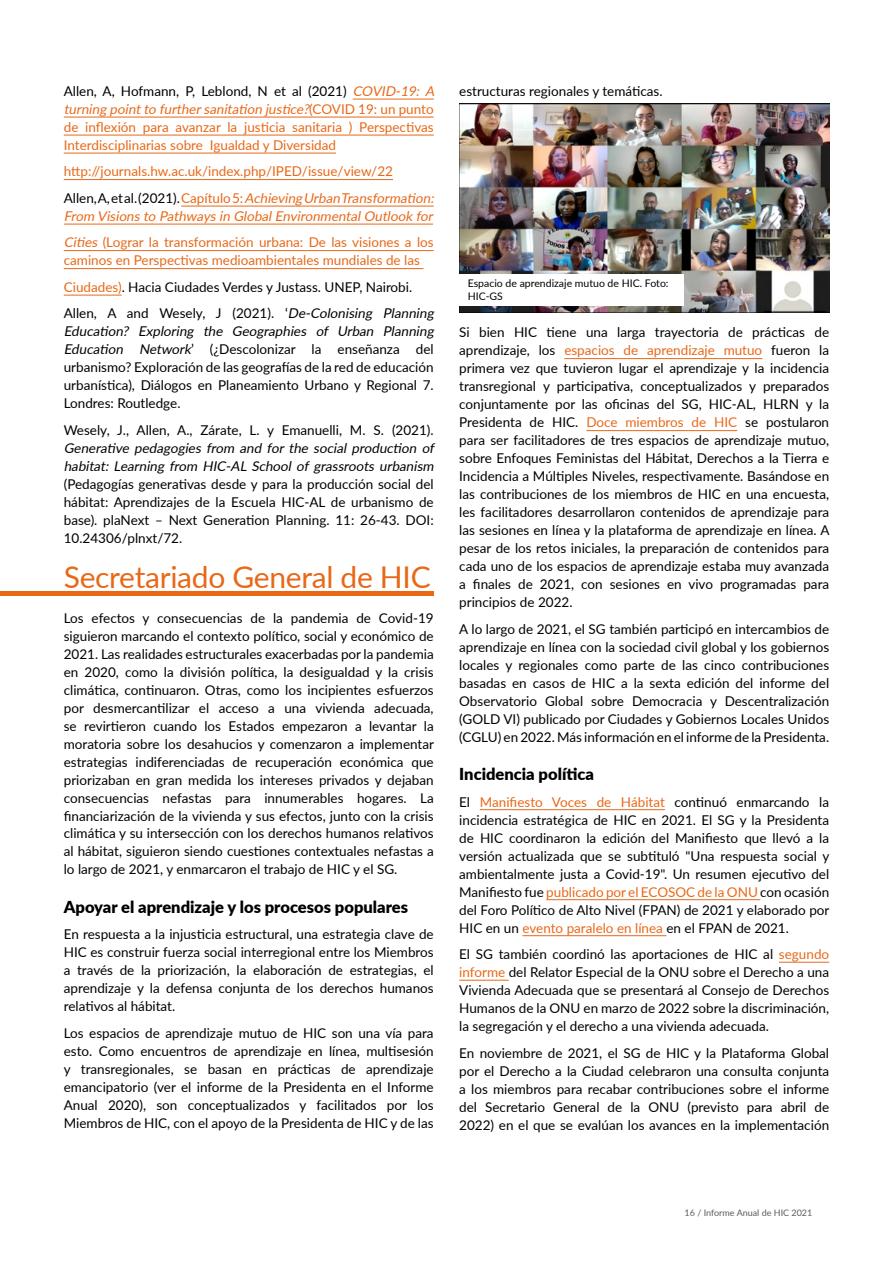
<style>
.page{position:relative;width:893px;height:1263px;background:#fff}
.page>*{position:absolute;margin:0;border:0;box-sizing:border-box;transform-origin:0 0}
.t1{font:30px "Lato";letter-spacing:-.01em;color:#e86818}
.t2{font:900 16.5px "Lato";color:#000}
.t3{font:13.5px/18px "Lato";color:#000;text-align:justify}
.t4{font:13.5px/18px "Lato";color:#e86818}
.t5{font:italic 13.5px/26.5px "Lato";color:#e86818}
.t6{font:italic 13.5px/18px "Lato";color:#000}
.t7{font:10.5px/12.6px "Lato";color:#000}
.t8{font:9px "Lato";color:#5c5b5f}
.s1{color:#000}
.s2{font-style:italic}
.s3{font-style:normal}
.s4{color:#e86818}
</style>
<div class="page">
<hr style="left:353px;top:99px;width:81px;height:1px;background:#e86818">
<hr style="left:64px;top:117px;width:370px;height:1px;background:#e86818">
<hr style="left:64px;top:135px;width:370px;height:1px;background:#e86818">
<hr style="left:64px;top:153px;width:272px;height:1px;background:#e86818">
<hr style="left:64px;top:179px;width:329px;height:1px;background:#e86818">
<hr style="left:181px;top:206px;width:253px;height:1px;background:#e86818">
<hr style="left:64px;top:224px;width:369px;height:1px;background:#e86818">
<hr style="left:64px;top:250px;width:370px;height:1px;background:#e86818">
<hr style="left:64px;top:268px;width:359px;height:1px;background:#e86818">
<hr style="left:64px;top:295px;width:58px;height:1px;background:#e86818">
<hr style="left:564px;top:358px;width:198px;height:1px;background:#e86818">
<hr style="left:586px;top:430px;width:151px;height:1px;background:#e86818">
<hr style="left:480px;top:809px;width:185px;height:1px;background:#e86818">
<hr style="left:546px;top:899px;width:214px;height:1px;background:#e86818">
<hr style="left:522px;top:935px;width:144px;height:1px;background:#e86818">
<hr style="left:779px;top:962px;width:50px;height:1px;background:#e86818">
<hr style="left:459px;top:980px;width:50px;height:1px;background:#e86818">
<img style="left:459px;top:104px;width:370px;height:208px">
<div style="left:0;top:591px;width:434px;height:5px;background:#e86818"></div>
<div style="left:455px;top:274px;width:228px;height:32px;background:#fff"></div>
<p class="t4" style="left:64px;top:81px;width:375px"><span class="s1">Allen, A, Hofmann, P, Leblond, N et al (2021)</span> <span class="s2">COVID-19: A turning pointto furthersanitation justice?</span>( C O V I D 1 9 : u n p u n t o de inflexión para avanzar la justicia sanitaria ) Perspectivas Interdisciplinarias sobre Igualdad y Diversidad</p>
<p class="t4" style="left:64px;top:158px;width:375px;line-height:26.5px">http://journals.hw.ac.uk/index.php/IPED/issue/view/22<br><span class="s1">A l l e n , A, et a l . ( 2 0 2 1 ) .</span> Ca p ít u l o 5 : <span class="s2">Achieving Urban Transformation:</span></p>
<p class="t5" style="left:64px;top:202px;width:374px">From Visionsto Pathwaysin GlobalEnvironmentalOutlook for<br>Cities <span class="s3">(Lograr la transformación urbana: De las visiones a los</span></p>
<p class="t3" style="left:64px;top:247px;width:375px;line-height:26.5px;text-align:left"><span class="s4">caminos en Perspectivas medioambientales mundiales de las<br>Ciudades)</span>. Hacia Ciudades Verdes y Justass. UNEP, Nairobi.<br>Allen, A and Wesely, J (2021). ‘<span class="s2">De-Colonising Planning</span></p>
<p class="t3" style="left:64px;top:322px;width:375px;text-align:left"><span class="s2">Education? Exploring the Geographies of Urban Planning Education Network</span>’ (¿Descolonizar la enseñanza del urbanismo? Exploración de las geografías de la red de educación urbanística), Diálogos en Planeamiento Urbano y Regional 7.<br>Londres: Routledge.</p>
<p class="t3" style="left:64px;top:420px;width:371px">Wesely, J., Allen, A., Zárate, L. y Emanuelli, M. S. (2021).</p>
<p class="t6" style="left:64px;top:438px;width:375px">Generative pedagogies from and for the social production of habitat: Learning from HIC-AL School of grassroots urbanism</p>
<p class="t3" style="left:64px;top:474px;width:371px">(Pedagogías generativas desde y para la producción social del hábitat: Aprendizajes de la Escuela HIC-AL de urbanismo de base). plaNext – Next Generation Planning. 11: 26-43. DOI:<br>10.24306/plnxt/72.</p>
<h1 class="t1" style="left:64px;top:555px;width:368px">Secretariado General de HIC</h1>
<p class="t3" style="left:64px;top:608px;width:372px">Los efectos y consecuencias de la pandemia de Covid-19 siguieron marcando el contexto político, social y económico de 2021. Las realidades estructurales exacerbadas por la pandemia en 2020, como la división política, la desigualdad y la crisis climática, continuaron. Otras, como los incipientes esfuerzos por desmercantilizar el acceso a una vivienda adecuada, se revirtieron cuando los Estados empezaron a levantar la moratoria sobre los desahucios y comenzaron a implementar estrategias indiferenciadas de recuperación económica que priorizaban en gran medida los intereses privados y dejaban consecuencias nefastas para innumerables hogares. La financiarización de la vivienda y sus efectos, junto con la crisis climática y su intersección con los derechos humanos relativos al hábitat, siguieron siendo cuestiones contextuales nefastas a lo largo de 2021, y enmarcaron el trabajo de HIC y el SG.</p>
<p class="t2" style="left:64px;top:894px;width:346px">Apoyar el aprendizaje y los procesos populares</p>
<p class="t3" style="left:64px;top:924px;width:371px">En respuesta a la injusticia estructural, una estrategia clave de HIC es construir fuerza social interregional entre los Miembros a través de la priorización, la elaboración de estrategias, el aprendizaje y la defensa conjunta de los derechos humanos relativos al hábitat.</p>
<p class="t3" style="left:64px;top:1023px;width:371px">Los espacios de aprendizaje mutuo de HIC son una vía para esto. Como encuentros de aprendizaje en línea, multisesión y transregionales, se basan en prácticas de aprendizaje emancipatorio (ver el informe de la Presidenta en el Informe Anual 2020), son conceptualizados y facilitados por los Miembros de HIC, con el apoyo de la Presidenta de HIC y de las</p>
<p class="t3" style="left:459px;top:81px;width:205px">estructuras regionales y temáticas.</p>
<p class="t7" style="left:468px;top:276px;width:202px">Espacio de aprendizaje mutuo de HIC. Foto:<br>HIC-GS</p>
<p class="t3" style="left:459px;top:323px;width:372px">Si bien HIC tiene una larga trayectoria de prácticas de aprendizaje, los <span class="s4">espacios de aprendizaje mutuo</span> fueron la primera vez que tuvieron lugar el aprendizaje y la incidencia transregional y participativa, conceptualizados y preparados conjuntamente por las oficinas del SG, HIC-AL, HLRN y la Presidenta de HIC. <span class="s4">Doce miembros de HIC</span> se postularon para ser facilitadores de tres espacios de aprendizaje mutuo, sobre Enfoques Feministas del Hábitat, Derechos a la Tierra e Incidencia a Múltiples Niveles, respectivamente. Basándose en las contribuciones de los miembros de HIC en una encuesta, les facilitadores desarrollaron contenidos de aprendizaje para las sesiones en línea y la plataforma de aprendizaje en línea. A pesar de los retos iniciales, la preparación de contenidos para cada uno de los espacios de aprendizaje estaba muy avanzada a finales de 2021, con sesiones en vivo programadas para principios de 2022.</p>
<p class="t3" style="left:459px;top:619px;width:371px">A lo largo de 2021, el SG también participó en intercambios de aprendizaje en línea con la sociedad civil global y los gobiernos locales y regionales como parte de las cinco contribuciones basadas en casos de HIC a la sexta edición del informe del Observatorio Global sobre Democracia y Descentralización (GOLD VI) publicado por Ciudades y Gobiernos Locales Unidos (CGLU) en 2022. Más información en el informe de la Presidenta.</p>
<p class="t2" style="left:459px;top:762px;width:136px">Incidencia política</p>
<p class="t3" style="left:459px;top:792px;width:372px">El <span class="s4">Manifiesto Voces de Hábitat</span> continuó enmarcando la incidencia estratégica de HIC en 2021. El SG y la Presidenta de HIC coordinaron la edición del Manifiesto que llevó a la versión actualizada que se subtituló "Una respuesta social y ambientalmente justa a Covid-19". Un resumen ejecutivo del Manifiesto fue <span class="s4">publicado por el ECOSOC de la ONU</span> con ocasión del Foro Político de Alto Nivel (FPAN) de 2021 y elaborado por HIC en un <span class="s4">evento paralelo en línea</span> en el FPAN de 2021.</p>
<p class="t3" style="left:459px;top:944px;width:371px">El SG también coordinó las aportaciones de HIC al <span class="s4">segundo informe</span> del Relator Especial de la ONU sobre el Derecho a una Vivienda Adecuada que se presentará al Consejo de Derechos Humanos de la ONU en marzo de 2022 sobre la discriminación, la segregación y el derecho a una vivienda adecuada.</p>
<p class="t3" style="left:459px;top:1043px;width:371px">En noviembre de 2021, el SG de HIC y la Plataforma Global por el Derecho a la Ciudad celebraron una consulta conjunta a los miembros para recabar contribuciones sobre el informe del Secretario General de la ONU (previsto para abril de 2022) en el que se evalúan los avances en la implementación</p>
<p class="t8" style="left:685px;top:1206px;width:129px">16 / Informe Anual de HIC 2021</p>
</div>
